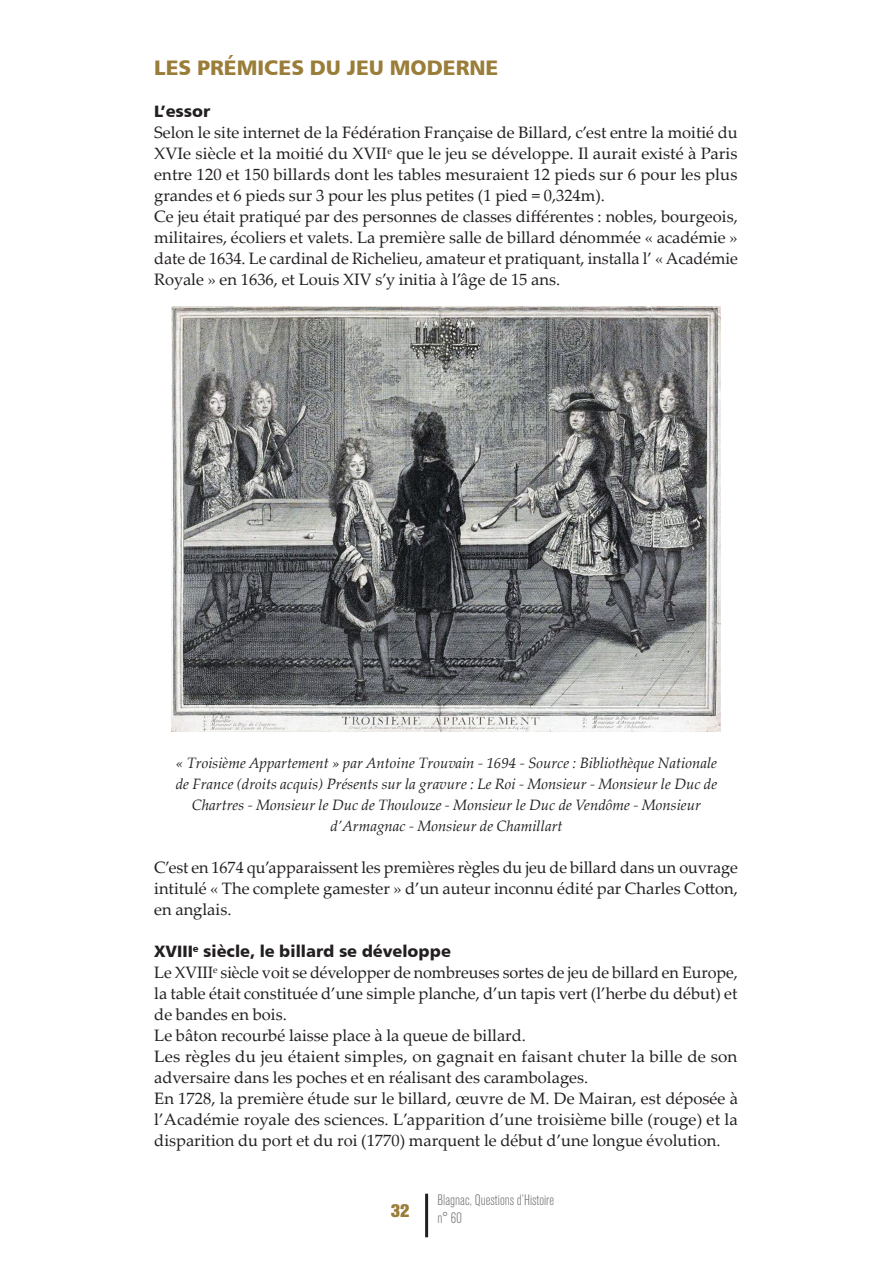
<style>
.page{position:relative;width:893px;height:1263px;background:#fff}
.page>*{position:absolute;margin:0;border:0;box-sizing:border-box;transform-origin:0 0}
.texte_courant{font:21px "Humanist 777 BT Black B";color:#997d39}
.t1{font:800 18px "Akzidenz Grotesk Std";color:#997d39}
.texte_courant-2{font:16.5px/21px "Palatino Linotype";color:#231f20;text-align:justify}
.texte_courant-3{font:16.5px "Humanist 777 BT Black B";color:#231f20}
.texte_courant-4{font:italic 15px/21px "Palatino Linotype";color:#231f20;text-align:center}
.t2{font:300 condensed 15px/18px "Akzidenz Grotesk Std";color:#6c6d70}
</style>
<div class="page">
<hr style="left:425px;top:1194px;width:3px;height:43px;background:#231f20">
<img style="left:171px;top:306px;width:550px;height:425px">
<p class="texte_courant" style="left:154px;top:54px;width:346px">LES PRÉMICES DU JEU MODERNE</p>
<p class="texte_courant-3" style="left:154px;top:101px;width:57px">L’essor</p>
<p class="texte_courant-2" style="left:154px;top:121px;width:585px">Selon le site internet de la Fédération Française de Billard, c’est entre la moitié du XVIe siècle et la moitié du XVII<sup>e</sup> que le jeu se développe. Il aurait existé à Paris entre 120 et 150 billards dont les tables mesuraient 12 pieds sur 6 pour les plus grandes et 6 pieds sur 3 pour les plus petites (1 pied = 0,324m).</p>
<p class="texte_courant-2" style="left:154px;top:205px;width:585px">Ce jeu était pratiqué par des personnes de classes différentes : nobles, bourgeois, militaires, écoliers et valets. La première salle de billard dénommée « académie » date de 1634. Le cardinal de Richelieu, amateur et pratiquant, installa l’ « Académie Royale » en 1636, et Louis XIV s’y initia à l’âge de 15 ans.</p>
<p class="texte_courant-4" style="left:176px;top:752px;width:543px">« Troisième Appartement » par Antoine Trouvain - 1694 - Source : Bibliothèque Nationale</p>
<p class="texte_courant-4" style="left:176px;top:773px;width:543px">de France (droits acquis) Présents sur la gravure : Le Roi - Monsieur - Monsieur le Duc de<br>Chartres - Monsieur le Duc de Thoulouze - Monsieur le Duc de Vendôme - Monsieur</p>
<p class="texte_courant-4" style="left:330px;top:815px;width:234px">d’Armagnac - Monsieur de Chamillart</p>
<p class="texte_courant-2" style="left:154px;top:856px;width:585px">C’est en 1674 qu’apparaissent les premières règles du jeu de billard dans un ouvrage intitulé « The complete gamester » d’un auteur inconnu édité par Charles Cotton, en anglais.</p>
<p class="texte_courant-3" style="left:154px;top:941px;width:298px">XVIII<sup>e</sup> siècle, le billard se développe</p>
<p class="texte_courant-2" style="left:154px;top:961px;width:585px">Le XVIII<sup>e</sup> siècle voit se développer de nombreuses sortes de jeu de billard en Europe, la table était constituée d’une simple planche, d’un tapis vert (l’herbe du début) et de bandes en bois.</p>
<p class="texte_courant-2" style="left:154px;top:1024px;width:373px">Le bâton recourbé laisse place à la queue de billard.</p>
<p class="texte_courant-2" style="left:154px;top:1045px;width:585px">Les règles du jeu étaient simples, on gagnait en faisant chuter la bille de son adversaire dans les poches et en réalisant des carambolages.</p>
<p class="texte_courant-2" style="left:154px;top:1087px;width:585px">En 1728, la première étude sur le billard, œuvre de M. De Mairan, est déposée à l’Académie royale des sciences. L’apparition d’une troisième bille (rouge) et la disparition du port et du roi (1770) marquent le début d’une longue évolution.</p>
<p class="t1" style="left:391px;top:1200px;width:20px">32</p>
<p class="t2" style="left:438px;top:1191px;width:118px">Blagnac, Questions d’Histoire n° 60</p>
</div>
